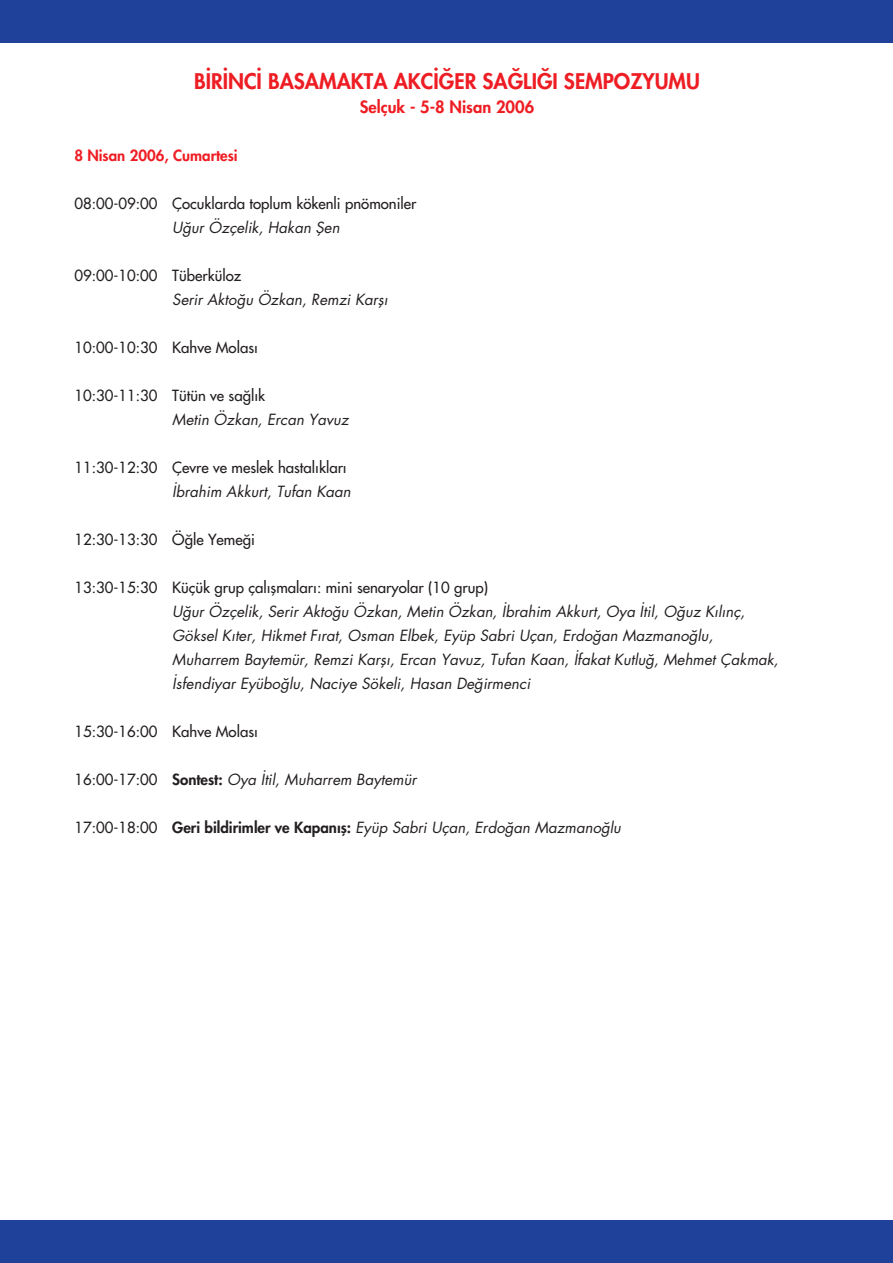
<style>
.page{position:relative;width:893px;height:1263px;background:#fff}
.page>*{position:absolute;margin:0;border:0;box-sizing:border-box;transform-origin:0 0}
.t1{font:800 21px "Futura";color:#ee1d23}
.t2{font:800 16.5px "Futura";color:#ee1d23}
.t3{font:italic 15px/24px "Futura";color:#231f20}
.t4{font:15px "Futura";color:#231f20}
.t5{font:800 15px "Futura";color:#ee1d23}
.s1{font-style:normal}
.s2{font-weight:800;font-style:normal}
</style>
<div class="page">
<div style="left:0;top:1220px;width:892px;height:43px;background:#20419a"></div>
<div style="left:0;top:0;width:892px;height:43px;background:#20419a"></div>
<h1 class="t1" style="left:194px;top:70px;width:507px">B‹R‹NC‹ BASAMAKTA AKC‹⁄ER SA⁄LI⁄I SEMPOZYUMU</h1>
<p class="t2" style="left:360px;top:98px;width:176px">Selçuk - 5-8 Nisan 2006</p>
<p class="t5" style="left:74px;top:147px;width:165px">8 Nisan 2006, Cumartesi</p>
<p class="t4" style="left:74px;top:195px;width:343px">08:00-09:00 Çocuklarda toplum kökenli pnömoniler</p>
<p class="t3" style="left:172px;top:216px;width:169px">U¤ur Özçelik, Hakan fien</p>
<p class="t4" style="left:74px;top:267px;width:168px">09:00-10:00 Tüberküloz</p>
<p class="t3" style="left:172px;top:288px;width:217px">Serir Akto¤u Özkan, Remzi Karfl›</p>
<p class="t4" style="left:74px;top:339px;width:185px">10:00-10:30 Kahve Molas›</p>
<p class="t4" style="left:74px;top:387px;width:192px">10:30-11:30 Tütün ve sa¤l›k</p>
<p class="t3" style="left:172px;top:408px;width:178px">Metin Özkan, Ercan Yavuz</p>
<p class="t4" style="left:74px;top:459px;width:274px">11:30-12:30 Çevre ve meslek hastal›klar›</p>
<p class="t3" style="left:172px;top:480px;width:180px">‹brahim Akkurt, Tufan Kaan</p>
<p class="t4" style="left:74px;top:531px;width:182px">12:30-13:30 Ö¤le Yeme¤i</p>
<p class="t4" style="left:74px;top:579px;width:415px">13:30-15:30 Küçük grup çal›flmalar›: mini senaryolar (10 grup)</p>
<p class="t3" style="left:172px;top:600px;width:607px">U¤ur Özçelik, Serir Akto¤u Özkan, Metin Özkan, ‹brahim Akkurt, Oya ‹til, O¤uz K›l›nç, Göksel K›ter, Hikmet F›rat, Osman Elbek, Eyüp Sabri Uçan, Erdo¤an Mazmano¤lu, Muharrem Baytemür, Remzi Karfl›, Ercan Yavuz, Tufan Kaan, ‹fakat Kutlu¤, Mehmet Çakmak, ‹sfendiyar Eyübo¤lu, Naciye Sökeli, Hasan De¤irmenci</p>
<p class="t4" style="left:74px;top:723px;width:185px">15:30-16:00 Kahve Molas›</p>
<p class="t3" style="left:74px;top:768px;width:343px"><span class="s1">16:00-17:00</span> <span class="s2">Sontest:</span> Oya ‹til, Muharrem Baytemür</p>
<p class="t3" style="left:74px;top:816px;width:548px"><span class="s1">17:00-18:00</span> <span class="s2">Geri bildirimler ve Kapan›fl:</span> Eyüp Sabri Uçan, Erdo¤an Mazmano¤lu</p>
</div>
